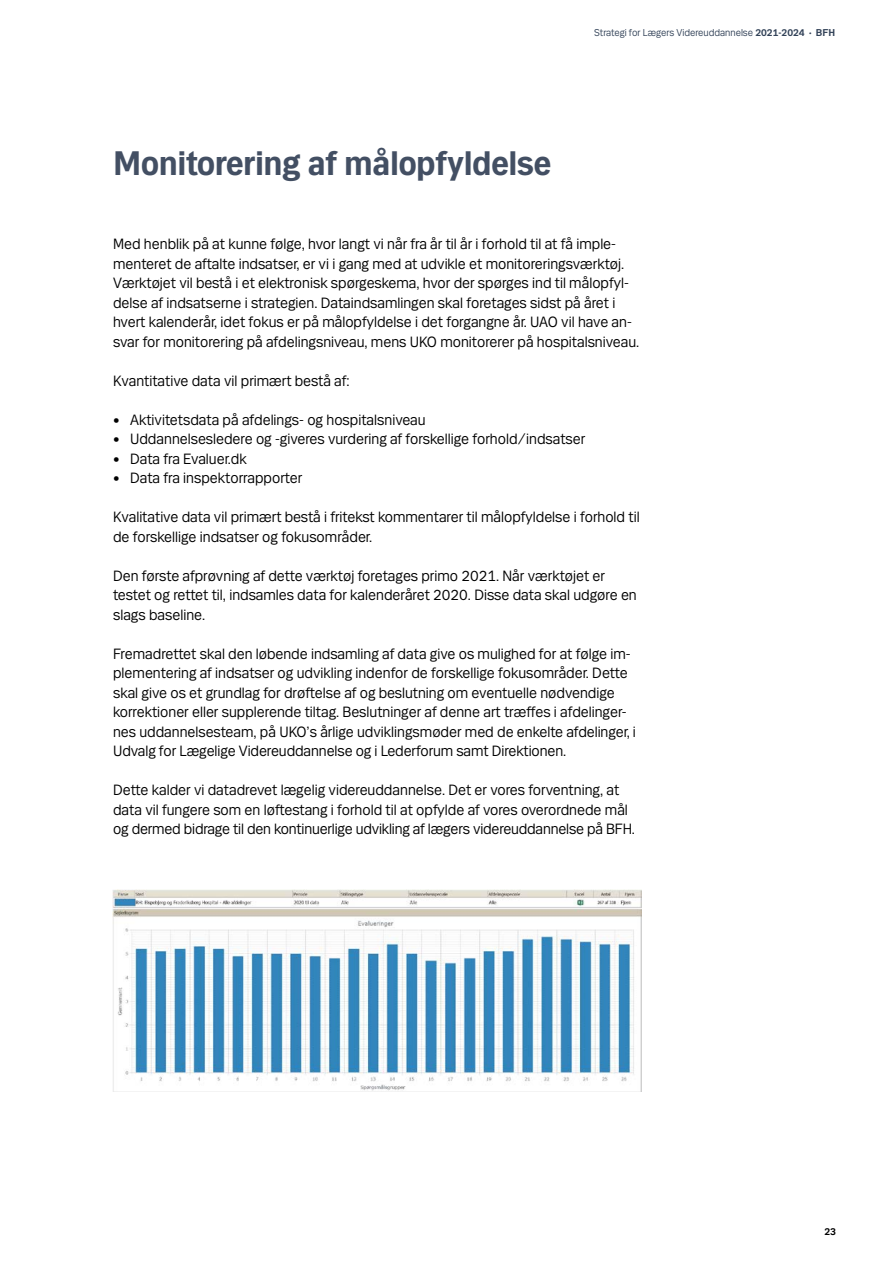
<style>
.page{position:relative;width:893px;height:1263px;background:#fff}
.page>*{position:absolute;margin:0;border:0;box-sizing:border-box;transform-origin:0 0}
.Overskrift_Mari_H2{font:700 36px "Mari";color:#434f63}
.Brødtekst_Mari{font:15.75px/19.5px "Mari";color:#000}
.t1{font:10.5px "Mari";color:#324258}
.t2{font:700 10.5px "Mari";color:#000}
.s1{font-weight:700}
.s2{font-weight:300;font-size:6px}
</style>
<div class="page">
<img style="left:112px;top:890px;width:530px;height:201px">
<h2 class="Overskrift_Mari_H2" style="left:113px;top:142px;width:439px">Monitorering af målopfyldelse</h2>
<p class="t1" style="left:594px;top:26px;width:243px">Strategi for Lægers Videreuddannelse <span class="s1">2021-2024</span> <span class="s2">•</span> <span class="s1">BFH</span></p>
<p class="Brødtekst_Mari" style="left:113px;top:233px;width:528px">Med henblik på at kunne følge, hvor langt vi når fra år til år i forhold til at få imple&shy;menteret de aftalte indsatser, er vi i gang med at udvikle et monitoreringsværktøj.<br>Værktøjet vil bestå i et elektronisk spørgeskema, hvor der spørges ind til målopfyl&shy;delse af indsatserne i strategien. Dataindsamlingen skal foretages sidst på året i hvert kalenderår, idet fokus er på målopfyldelse i det forgangne år. UAO vil have an&shy;svar for monitorering på afdelingsniveau, mens UKO monitorerer på hospitalsniveau.</p>
<p class="Brødtekst_Mari" style="left:113px;top:370px;width:238px">Kvantitative data vil primært bestå af:</p>
<p class="Brødtekst_Mari" style="left:113px;top:409px;width:314px">• Aktivitetsdata på afdelings- og hospitalsniveau</p>
<p class="Brødtekst_Mari" style="left:113px;top:428px;width:474px">• Uddannelsesledere og -giveres vurdering af forskellige forhold/indsatser</p>
<p class="Brødtekst_Mari" style="left:113px;top:448px;width:135px">• Data fra Evaluer.dk</p>
<p class="Brødtekst_Mari" style="left:113px;top:467px;width:191px">• Data fra inspektorrapporter</p>
<p class="Brødtekst_Mari" style="left:113px;top:506px;width:528px">Kvalitative data vil primært bestå i fritekst kommentarer til målopfyldelse i forhold til de forskellige indsatser og fokusområder.</p>
<p class="Brødtekst_Mari" style="left:113px;top:565px;width:525px">Den første afprøvning af dette værktøj foretages primo 2021. Når værktøjet er testet og rettet til, indsamles data for kalenderåret 2020. Disse data skal udgøre en slags baseline.</p>
<p class="Brødtekst_Mari" style="left:113px;top:643px;width:524px">Fremadrettet skal den løbende indsamling af data give os mulighed for at følge im&shy;plementering af indsatser og udvikling indenfor de forskellige fokusområder. Dette skal give os et grundlag for drøftelse af og beslutning om eventuelle nødvendige korrektioner eller supplerende tiltag. Beslutninger af denne art træffes i afdelinger&shy;nes uddannelsesteam, på UKO’s årlige udviklingsmøder med de enkelte afdelinger, i Udvalg for Lægelige Videreuddannelse og i Lederforum samt Direktionen.</p>
<p class="Brødtekst_Mari" style="left:113px;top:779px;width:523px">Dette kalder vi datadrevet lægelig videreuddannelse. Det er vores forventning, at data vil fungere som en løftestang i forhold til at opfylde af vores overordnede mål og dermed bidrage til den kontinuerlige udvikling af lægers videreuddannelse på BFH.</p>
<p class="t2" style="left:824px;top:1225px;width:13px">23</p>
</div>
